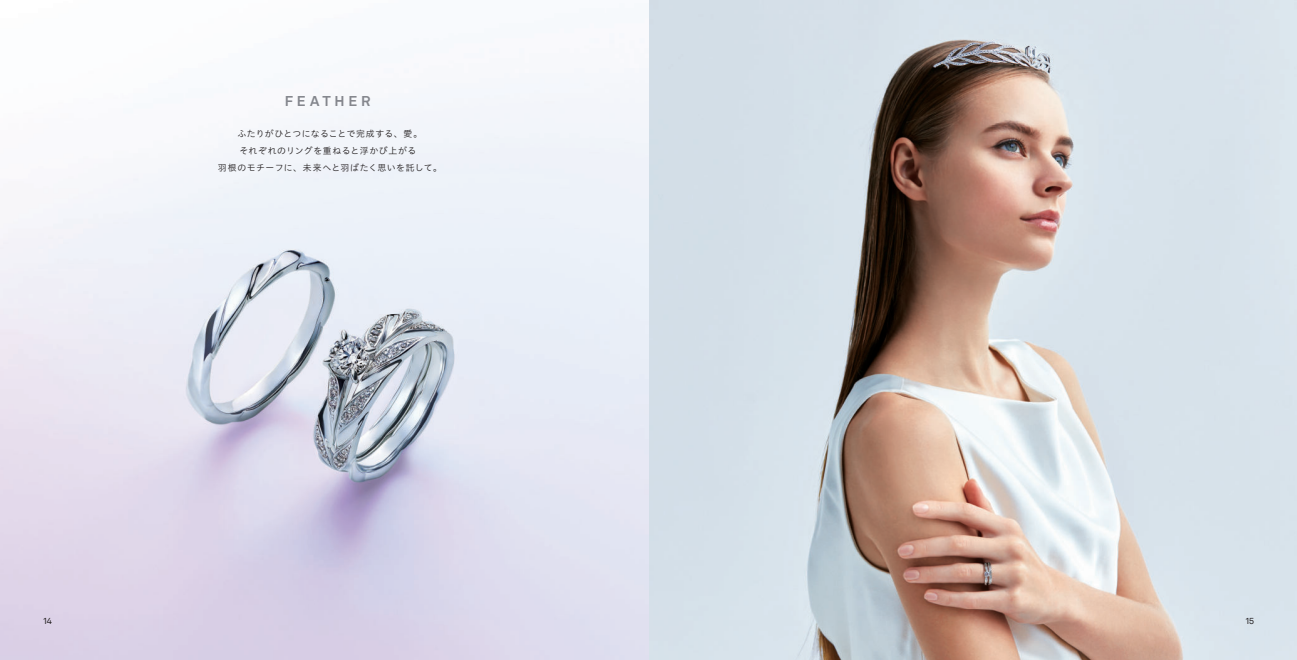
<style>
.page{position:relative;width:1297px;height:660px;background:#fff}
.page>*{position:absolute;margin:0;border:0;box-sizing:border-box;transform-origin:0 0}
.t1{font:700 14.12px "Akkurat LLTT";letter-spacing:.265em;color:#84868d}
.t2{font:8.88px/16.9px "Hiragino UD Sans Std N W3 90 pv RKSJ H";letter-spacing:.055em;color:#231f20;text-align:center}
.t3{font:8.88px "Akkurat LLTT";color:#231f20}
</style>
<div class="page">
<img style="left:0;top:0;width:1297px;height:659px">
<h1 class="t1" style="left:285px;top:92px;width:88px">FEATHER</h1>
<p class="t2" style="left:218px;top:124px;width:226px">ふたりがひとつになることで完成する、愛。<br>それぞれのリングを重ねると浮かび上がる<br>羽根のモチーフに、未来へと羽ばたく思いを託して。</p>
<p class="t3" style="left:43px;top:614px;width:10px">14</p>
<p class="t3" style="left:1246px;top:614px;width:10px">15</p>
</div>
